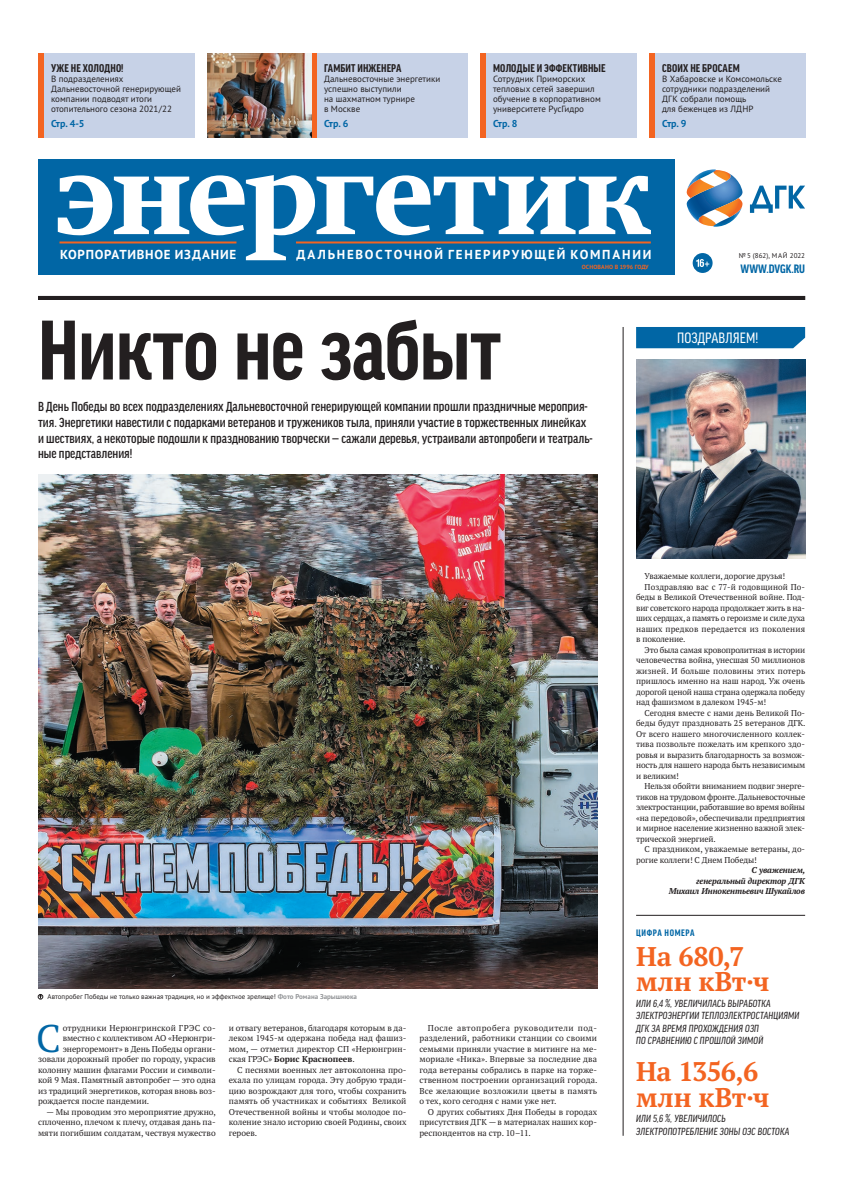
<style>
.page{position:relative;width:842px;height:1191px;background:#fff}
.page>*{position:absolute;margin:0;border:0;box-sizing:border-box;transform-origin:0 0}
.t1{font:700 condensed 90px "Good Headline Pro";letter-spacing:-.01em;color:#231f20}
.t2{font:38.5px "PT Serif Pro";color:#0166a5}
.t3{font:700 27px/25.6px "PT Serif Pro";letter-spacing:-.01em;color:#f36421}
.t4{font:condensed 16px "Good Headline Pro";letter-spacing:.01em;color:#fff}
.t5{font:500 condensed 14px/15.8px "Good Headline Pro";color:#231f20}
.t6{font:700 13px "PT Sans Pro";letter-spacing:.13em;color:#fff}
.t7{font:700 13px "PT Sans Pro";letter-spacing:.05em;color:#fff}
.t8{font:700 condensed 13px "Good Headline Pro";color:#0166a5}
.t9{font:700 condensed 12px "Good Headline Pro";letter-spacing:.01em;color:#231f20}
.t10{font:italic condensed 11px/12.5px "Good Headline Pro";letter-spacing:.01em;color:#231f20}
.t11{font:700 10px "PT Sans Pro";letter-spacing:-.035em;color:#0166a5}
.t12{font:700 condensed 10px "Good Headline Pro";letter-spacing:.065em;color:#0166a5}
.t13{font:9px/10px "PT Sans Pro";color:#231f20}
.t14{font:8.5px/10.5px "PT Serif Pro";letter-spacing:-.01em;color:#231f20;text-align:justify}
.t15{font:8.5px "PT Serif Pro";letter-spacing:.015em;color:#231f20}
.t16{font:italic 700 8.5px/10.5px "PT Serif Pro";letter-spacing:-.01em;color:#231f20;text-align:right}
.t17{font:8.5px "PT Serif Pro";letter-spacing:.01em;color:#231f20}
.t18{font:8.5px "PT Serif Pro";letter-spacing:.02em;color:#231f20}
.t19{font:7px "PT Sans Pro";color:#231f20}
.t20{font:700 6px "PT Sans Pro";letter-spacing:.02em;color:#f36421}
.s1{font-weight:700;color:#939598}
.s2{font-weight:700}
</style>
<div class="page">
<img style="left:38px;top:474px;width:559px;height:514px">
<div style="left:311px;top:54px;width:156px;height:84px;background:#c7d2e7"></div>
<div style="left:693px;top:253px;width:19px;height:20px;background:#0166a5;border-radius:50%"></div>
<div style="left:38px;top:159px;width:637px;height:115px;background:#0166a5"></div>
<svg style="left:58px;top:175px;width:593px;height:85px"></svg>
<hr style="left:296px;top:241px;width:355px;height:2px;background:#f36421">
<hr style="left:60px;top:241px;width:176px;height:2px;background:#f36421">
<svg style="left:696px;top:259px;width:13px;height:8px"></svg>
<svg style="left:750px;top:186px;width:55px;height:27px"></svg>
<svg style="left:686px;top:169px;width:57px;height:58px"></svg>
<div style="left:38px;top:54px;width:6px;height:84px;background:#f36421"></div>
<div style="left:311px;top:54px;width:6px;height:84px;background:#f36421"></div>
<div style="left:480px;top:54px;width:6px;height:84px;background:#f36421"></div>
<div style="left:649px;top:54px;width:6px;height:84px;background:#f36421"></div>
<div style="left:44px;top:54px;width:150px;height:84px;background:#c7d2e7"></div>
<div style="left:486px;top:54px;width:150px;height:84px;background:#c7d2e7"></div>
<div style="left:655px;top:54px;width:150px;height:84px;background:#c7d2e7"></div>
<div style="left:636px;top:327px;width:169px;height:21px;background:#0166a5"></div>
<hr style="left:623px;top:327px;width:1px;height:808px;background:#231f20">
<hr style="left:636px;top:915px;width:169px;height:1px;background:#231f20">
<img style="left:207px;top:54px;width:104px;height:84px">
<svg style="left:38px;top:994px;width:5px;height:5px"></svg>
<img style="left:636px;top:360px;width:169px;height:198px">
<hr style="left:38px;top:296px;width:767px;height:4px;background:#231f20">
<h3 class="t9" style="left:51px;top:63px;width:74px">УЖЕ НЕ ХОЛОДНО!</h3>
<p class="t13" style="left:51px;top:74px;width:132px">В подразделениях<br>Дальневосточной генерирующей компании подводят итоги отопительного сезона 2021/22</p>
<h3 class="t9" style="left:493px;top:63px;width:114px">МОЛОДЫЕ И ЭФФЕКТИВНЫЕ</h3>
<p class="t13" style="left:493px;top:74px;width:109px">Сотрудник Приморских тепловых сетей завершил обучение в корпоративном университете РусГидро</p>
<h3 class="t9" style="left:662px;top:63px;width:79px">СВОИХ НЕ БРОСАЕМ</h3>
<p class="t13" style="left:662px;top:74px;width:121px">В Хабаровске и Комсомольске сотрудники подразделений<br>ДГК собрали помощь<br>для беженцев из ЛДНР</p>
<h3 class="t9" style="left:324px;top:63px;width:79px">ГАМБИТ ИНЖЕНЕРА</h3>
<p class="t13" style="left:324px;top:74px;width:118px">Дальневосточные энергетики успешно выступили<br>на шахматном турнире<br>в Москве</p>
<p class="t11" style="left:324px;top:117px;width:26px">Стр. 6</p>
<p class="t11" style="left:51px;top:117px;width:35px">Стр. 4-5</p>
<p class="t11" style="left:493px;top:117px;width:26px">Стр. 8</p>
<p class="t11" style="left:662px;top:117px;width:26px">Стр. 9</p>
<h3 class="t7" style="left:60px;top:245px;width:178px">КОРПОРАТИВНОЕ ИЗДАНИЕ</h3>
<h3 class="t6" style="left:296px;top:245px;width:357px">ДАЛЬНЕВОСТОЧНОЙ ГЕНЕРИРУЮЩЕЙ КОМПАНИИ</h3>
<p class="t19" style="left:739px;top:251px;width:68px">№ 5 (862), МАЙ 2022</p>
<p class="t20" style="left:582px;top:262px;width:68px">ОСНОВАНО В 1996 ГОДУ</p>
<h3 class="t8" style="left:741px;top:262px;width:66px">WWW.DVGK.RU</h3>
<h1 class="t1" style="left:38px;top:308px;width:465px">Никто не забыт</h1>
<p class="t5" style="left:38px;top:399px;width:556px">В День Победы во всех подразделениях Дальневосточной генерирующей компании прошли праздничные мероприя&shy;тия. Энергетики навестили с подарками ветеранов и тружеников тыла, приняли участие в торжественных линейках и шествиях, а некоторые подошли к празднованию творчески — сажали деревья, устраивали автопробеги и театраль&shy;ные представления!</p>
<h3 class="t4" style="left:677px;top:329px;width:83px">ПОЗДРАВЛЯЕМ!</h3>
<p class="t19" style="left:48px;top:992px;width:311px">Автопробег Победы не только важная традиция, но и эффектное зрелище! <span class="s1">Фото Романа Зарышнюка</span></p>
<h2 class="t2" style="left:36px;top:1012px;width:26px">С</h2>
<p class="t18" style="left:63px;top:1022px;width:154px">отрудники Нерюнгринской ГРЭС со-</p>
<p class="t14" style="left:63px;top:1032px;width:154px">вместно с коллективом АО «Нерюнгри-</p>
<p class="t14" style="left:63px;top:1043px;width:154px">энергоремонт» в День Победы органи-</p>
<p class="t14" style="left:38px;top:1053px;width:179px">зовали дорожный пробег по городу, украсив</p>
<p class="t14" style="left:38px;top:1064px;width:179px">колонну машин флагами России и символи-</p>
<p class="t14" style="left:38px;top:1074px;width:179px">кой 9 Мая. Памятный автопробег — это одна</p>
<p class="t14" style="left:38px;top:1085px;width:179px">из традиций энергетиков, которая вновь воз-</p>
<p class="t14" style="left:38px;top:1095px;width:113px">рождается после пандемии.</p>
<p class="t14" style="left:38px;top:1106px;width:180px;text-indent:8px">— Мы проводим это мероприятие дружно, сплоченно, плечом к плечу, отдавая дань па&shy;мяти погибшим солдатам, чествуя мужество</p>
<p class="t14" style="left:229px;top:1022px;width:179px">и отвагу ветеранов, благодаря которым в да&shy;леком 1945-м одержана победа над фашиз&shy;мом, — отметил директор СП «Нерюнгрин&shy;ская ГРЭС» <span class="s2">Борис Краснопеев</span>.</p>
<p class="t14" style="left:229px;top:1064px;width:179px;text-indent:8px">С песнями военных лет автоколонна про&shy;ехала по улицам города. Эту добрую тради&shy;цию возрождают для того, чтобы сохранить память об участниках и событиях Великой Отечественной войны и чтобы молодое по&shy;коление знало историю своей Родины, своих героев.</p>
<p class="t14" style="left:419px;top:1022px;width:180px;text-indent:8px">После автопробега руководители под&shy;разделений, работники станции со своими семьями приняли участие в митинге на ме&shy;мориале «Ника». Впервые за последние два года ветераны собрались в парке на торже&shy;ственном построении организаций города.<br>Все желающие возложили цветы в память о тех, кого сегодня с нами уже нет.</p>
<p class="t14" style="left:419px;top:1106px;width:179px;text-indent:8px">О других событиях Дня Победы в городах присутствия ДГК — в материалах наших кор&shy;респондентов на стр. 10–11.</p>
<p class="t14" style="left:645px;top:570px;width:142px">Уважаемые коллеги, дорогие друзья!</p>
<p class="t17" style="left:645px;top:581px;width:162px">Поздравляю вас с 77-й годовщиной По-</p>
<p class="t14" style="left:636px;top:591px;width:170px">беды в Великой Отечественной войне. Под-</p>
<p class="t14" style="left:636px;top:602px;width:170px">виг советского народа продолжает жить в на-</p>
<p class="t14" style="left:636px;top:612px;width:170px">ших сердцах, а память о героизме и силе духа</p>
<p class="t15" style="left:636px;top:623px;width:170px">наших предков передается из поколения</p>
<p class="t14" style="left:636px;top:633px;width:51px">в поколение.</p>
<p class="t14" style="left:645px;top:644px;width:162px">Это была самая кровопролитная в истории</p>
<p class="t14" style="left:636px;top:654px;width:171px">человечества война, унесшая 50 миллионов</p>
<p class="t15" style="left:636px;top:665px;width:171px">жизней. И больше половины этих потерь</p>
<p class="t14" style="left:636px;top:675px;width:171px">пришлось именно на наш народ. Уж очень</p>
<p class="t14" style="left:636px;top:686px;width:170px">дорогой ценой наша страна одержала победу</p>
<p class="t14" style="left:636px;top:696px;width:131px">над фашизмом в далеком 1945-м!</p>
<p class="t14" style="left:645px;top:707px;width:162px">Сегодня вместе с нами день Великой По-</p>
<p class="t14" style="left:636px;top:717px;width:171px">беды будут праздновать 25 ветеранов ДГК.</p>
<p class="t14" style="left:636px;top:728px;width:170px">От всего нашего многочисленного коллек-</p>
<p class="t14" style="left:636px;top:738px;width:170px">тива позвольте пожелать им крепкого здо-</p>
<p class="t14" style="left:636px;top:749px;width:170px">ровья и выразить благодарность за возмож-</p>
<p class="t14" style="left:636px;top:759px;width:171px">ность для нашего народа быть независимым</p>
<p class="t14" style="left:636px;top:770px;width:44px">и великим!</p>
<p class="t14" style="left:645px;top:780px;width:162px">Нельзя обойти вниманием подвиг энерге-</p>
<p class="t14" style="left:636px;top:791px;width:171px">тиков на трудовом фронте. Дальневосточные</p>
<p class="t14" style="left:636px;top:801px;width:170px">электростанции, работавшие во время войны</p>
<p class="t14" style="left:636px;top:812px;width:170px">«на передовой», обеспечивали предприятия</p>
<p class="t14" style="left:636px;top:822px;width:170px">и мирное население жизненно важной элек-</p>
<p class="t14" style="left:636px;top:833px;width:81px">трической энергией.</p>
<p class="t14" style="left:645px;top:843px;width:162px">С праздником, уважаемые ветераны, до-</p>
<p class="t14" style="left:636px;top:854px;width:122px">рогие коллеги! С Днем Победы!</p>
<p class="t16" style="left:669px;top:864px;width:138px">С уважением,<br>генеральный директор ДГК<br>Михаил Иннокентьевич Шукайлов</p>
<p class="t12" style="left:636px;top:928px;width:60px">ЦИФРА НОМЕРА</p>
<h3 class="t3" style="left:636px;top:942px;width:135px">На 680,7 млн кВт·ч</h3>
<p class="t10" style="left:636px;top:997px;width:165px">ИЛИ 6,4 %, УВЕЛИЧИЛАСЬ ВЫРАБОТКА<br>ЭЛЕКТРОЭНЕРГИИ ТЕПЛОЭЛЕКТРОСТАНЦИЯМИ<br>ДГК ЗА ВРЕМЯ ПРОХОЖДЕНИЯ ОЗП<br>ПО СРАВНЕНИЮ С ПРОШЛОЙ ЗИМОЙ</p>
<h3 class="t3" style="left:636px;top:1058px;width:135px">На 1356,6 млн кВт·ч</h3>
<p class="t10" style="left:636px;top:1112px;width:155px">ИЛИ 5,6 %, УВЕЛИЧИЛОСЬ<br>ЭЛЕКТРОПОТРЕБЛЕНИЕ ЗОНЫ ОЭС ВОСТОКА</p>
</div>
